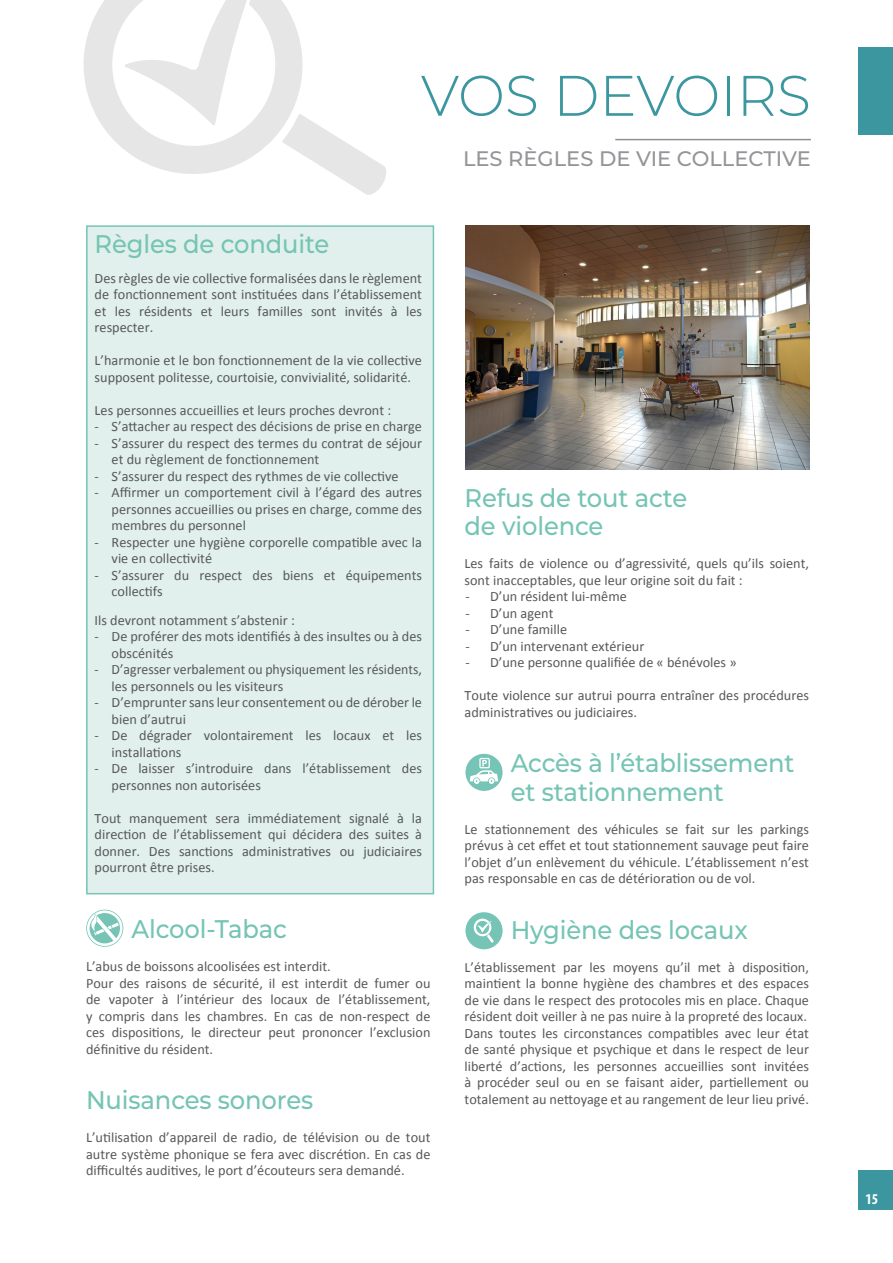
<style>
.page{position:relative;width:893px;height:1263px;background:#fff}
.page>*{position:absolute;margin:0;border:0;box-sizing:border-box;transform-origin:0 0}
.t1{font:300 57px "Montserrat";color:#3c96a0}
.t2{font:500 25.5px "Montserrat";letter-spacing:-.005em;color:#75c4b4;scale:.95 1}
.t3{font:500 21px "Montserrat";color:#939598}
.t4{font:700 condensed 15px "Myriad Pro";color:#fff}
.t5{font:14.25px/16.5px "Calibri";color:#57585a}
</style>
<div class="page">
<div style="left:859px;top:1171px;width:34px;height:39px;background:#3c96a0"></div>
<div style="left:859px;top:47px;width:34px;height:88px;background:#3c96a0"></div>
<hr style="left:615px;top:139px;width:196px;height:1px;background:#231f20">
<svg style="left:83px;top:0;width:303px;height:195px"></svg>
<div style="left:86px;top:225px;width:348px;height:669px;background:#e1f0ec;border:2px solid #75c4b4"></div>
<img style="left:465px;top:225px;width:344px;height:244px">
<svg style="left:86px;top:910px;width:37px;height:37px"></svg>
<svg style="left:465px;top:754px;width:38px;height:37px"></svg>
<svg style="left:465px;top:912px;width:38px;height:37px"></svg>
<p class="t1" style="left:421px;top:58px;width:392px">VOS DEVOIRS</p>
<p class="t3" style="left:463px;top:145px;width:349px">LES RÈGLES DE VIE COLLECTIVE</p>
<p class="t2" style="left:95px;top:227px;width:249px">Règles de conduite</p>
<p class="t5" style="left:95px;top:270px;width:329px;text-align:justify">Des règles de vie collective formalisées dans le règlement de fonctionnement sont instituées dans l’établissement et les résidents et leurs familles sont invités à les respecter.</p>
<p class="t5" style="left:95px;top:352px;width:329px">L’harmonie et le bon fonctionnement de la vie collective supposent politesse, courtoisie, convivialité, solidarité.</p>
<p class="t5" style="left:95px;top:402px;width:298px">Les personnes accueillies et leurs proches devront :</p>
<p class="t5" style="left:95px;top:418px;width:329px">- S’attacher au respect des décisions de prise en charge</p>
<p class="t5" style="left:112px;top:435px;width:312px;text-indent:-17px">- S’assurer du respect des termes du contrat de séjour et du règlement de fonctionnement</p>
<p class="t5" style="left:95px;top:468px;width:306px">- S’assurer du respect des rythmes de vie collective</p>
<p class="t5" style="left:112px;top:484px;width:312px;text-align:justify;text-indent:-17px">- Affirmer un comportement civil à l’égard des autres personnes accueillies ou prises en charge, comme des membres du personnel</p>
<p class="t5" style="left:112px;top:534px;width:312px;text-indent:-17px">- Respecter une hygiène corporelle compatible avec la vie en collectivité</p>
<p class="t5" style="left:112px;top:567px;width:312px;text-indent:-17px">- S’assurer du respect des biens et équipements collectifs</p>
<p class="t5" style="left:95px;top:612px;width:202px">Ils devront notamment s’abstenir :</p>
<p class="t5" style="left:112px;top:628px;width:312px;text-indent:-17px">- De proférer des mots identifiés à des insultes ou à des obscénités</p>
<p class="t5" style="left:112px;top:661px;width:312px;text-indent:-17px">- D’agresser verbalement ou physiquement les résidents, les personnels ou les visiteurs</p>
<p class="t5" style="left:112px;top:694px;width:312px;text-indent:-17px">- D’emprunter sans leur consentement ou de dérober le bien d’autrui</p>
<p class="t5" style="left:112px;top:727px;width:312px;text-indent:-17px">- De dégrader volontairement les locaux et les installations</p>
<p class="t5" style="left:112px;top:760px;width:312px;text-indent:-17px">- De laisser s’introduire dans l’établissement des personnes non autorisées</p>
<p class="t5" style="left:95px;top:810px;width:329px;text-align:justify">Tout manquement sera immédiatement signalé à la direction de l’établissement qui décidera des suites à donner. Des sanctions administratives ou judiciaires pourront être prises.</p>
<p class="t2" style="left:131px;top:912px;width:165px">Alcool-Tabac</p>
<p class="t5" style="left:86px;top:958px;width:246px">L’abus de boissons alcoolisées est interdit.</p>
<p class="t5" style="left:86px;top:975px;width:346px;text-align:justify">Pour des raisons de sécurité, il est interdit de fumer ou de vapoter à l’intérieur des locaux de l’établissement, y compris dans les chambres. En cas de non-respect de ces dispositions, le directeur peut prononcer l’exclusion définitive du résident.</p>
<p class="t2" style="left:86px;top:1083px;width:241px">Nuisances sonores</p>
<p class="t5" style="left:86px;top:1129px;width:346px;text-align:justify">L’utilisation d’appareil de radio, de télévision ou de tout autre système phonique se fera avec discrétion. En cas de difficultés auditives, le port d’écouteurs sera demandé.</p>
<p class="t2" style="left:465px;top:481px;width:236px">Refus de tout acte</p>
<p class="t2" style="left:465px;top:509px;width:148px">de violence</p>
<p class="t5" style="left:465px;top:555px;width:346px">Les faits de violence ou d’agressivité, quels qu’ils soient, sont inacceptables, que leur origine soit du fait :</p>
<p class="t5" style="left:465px;top:588px;width:163px">- D’un résident lui-même</p>
<p class="t5" style="left:465px;top:605px;width:90px">- D’un agent</p>
<p class="t5" style="left:465px;top:621px;width:103px">- D’une famille</p>
<p class="t5" style="left:465px;top:638px;width:181px">- D’un intervenant extérieur</p>
<p class="t5" style="left:465px;top:654px;width:273px">- D’une personne qualifiée de « bénévoles »</p>
<p class="t5" style="left:465px;top:687px;width:346px">Toute violence sur autrui pourra entraîner des procédures administratives ou judiciaires.</p>
<p class="t2" style="left:511px;top:746px;width:300px">Accès à l’établissement</p>
<p class="t2" style="left:511px;top:775px;width:226px">et stationnement</p>
<p class="t5" style="left:465px;top:821px;width:346px;text-align:justify">Le stationnement des véhicules se fait sur les parkings prévus à cet effet et tout stationnement sauvage peut faire l’objet d’un enlèvement du véhicule. L’établissement n’est pas responsable en cas de détérioration ou de vol.</p>
<p class="t2" style="left:511px;top:913px;width:251px">Hygiène des locaux</p>
<p class="t5" style="left:465px;top:959px;width:346px;text-align:justify">L’établissement par les moyens qu’il met à disposition, maintient la bonne hygiène des chambres et des espaces de vie dans le respect des protocoles mis en place. Chaque résident doit veiller à ne pas nuire à la propreté des locaux.</p>
<p class="t5" style="left:465px;top:1025px;width:346px;text-align:justify">Dans toutes les circonstances compatibles avec leur état de santé physique et psychique et dans le respect de leur liberté d’actions, les personnes accueillies sont invitées à procéder seul ou en se faisant aider, partiellement ou totalement au nettoyage et au rangement de leur lieu privé.</p>
<p class="t4" style="left:865px;top:1190px;width:14px">15</p>
</div>
